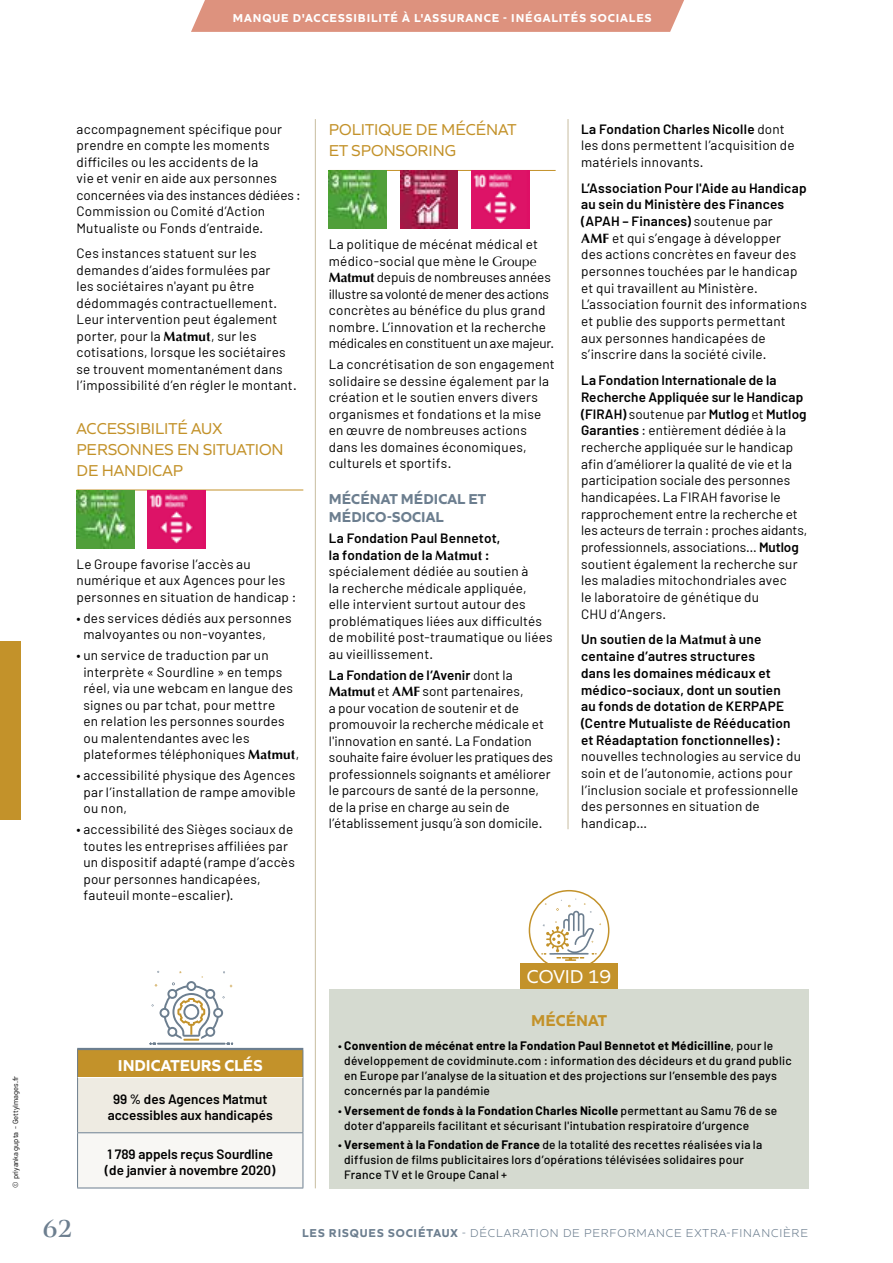
<style>
.page{position:relative;width:893px;height:1263px;background:#fff}
.page>*{position:absolute;margin:0;border:0;box-sizing:border-box;transform-origin:0 0}
.t1{font:700 30px "Canto";color:#6c7e8f}
.t2{font:19.5px "Quiet Sans";color:#fff}
.t3{font:16.5px/21px "Quiet Sans";color:#c3922a}
.t4{font:700 16.5px "Quiet Sans";color:#fff}
.t5{font:700 16.5px "Quiet Sans";color:#c3922a}
.t6{font:700 15px/18px "Quiet Sans";letter-spacing:.005em;color:#6c7e8f}
.t7{font:13.5px/16.5px "Barlow";letter-spacing:.015em;color:#000}
.t8{font:600 13.5px/16.6px "Barlow";letter-spacing:.015em;color:#000}
.t9{font:500 12px/15px "Barlow";letter-spacing:.02em;color:#000}
.t10{font:300 12px "Quiet Sans";letter-spacing:.075em;color:#6c7e8f}
.t11{font:700 12px "Quiet Sans";letter-spacing:.075em;color:#fff}
.t12{font:7.5px "Barlow";color:#000}
.s1{font-family:"Optima";font-weight:700}
.s2{font-family:"Optima"}
.s3{font-weight:600}
.s4{font-weight:700}
</style>
<div class="page">
<hr style="left:77px;top:490px;width:226px;height:1px;background:#c3922a">
<img style="left:77px;top:490px;width:57px;height:58px">
<img style="left:148px;top:490px;width:58px;height:58px">
<hr style="left:329px;top:170px;width:227px;height:1px;background:#c3922a">
<img style="left:329px;top:171px;width:58px;height:58px">
<img style="left:400px;top:171px;width:58px;height:58px">
<img style="left:471px;top:171px;width:58px;height:58px">
<hr style="left:315px;top:119px;width:1px;height:1069px;background:#c8bda0">
<hr style="left:568px;top:119px;width:1px;height:710px;background:#c8bda0">
<svg style="left:150px;top:971px;width:83px;height:74px"></svg>
<div style="left:78px;top:1049px;width:225px;height:28px;background:#c3922a"></div>
<div style="left:78px;top:1077px;width:225px;height:56px;background:#eeebe2"></div>
<div style="left:78px;top:1133px;width:225px;height:55px;background:#f8f7f4"></div>
<svg style="left:77px;top:1050px;width:1px;height:27px"></svg>
<svg style="left:303px;top:1050px;width:1px;height:27px"></svg>
<hr style="left:77px;top:1077px;width:1px;height:55px;background:#6c7e8f">
<hr style="left:303px;top:1077px;width:1px;height:55px;background:#6c7e8f">
<hr style="left:77px;top:1132px;width:226px;height:1px;background:#6c7e8f">
<hr style="left:77px;top:1133px;width:1px;height:54px;background:#6c7e8f">
<hr style="left:303px;top:1133px;width:1px;height:54px;background:#6c7e8f">
<hr style="left:77px;top:1187px;width:226px;height:1px;background:#6c7e8f">
<hr style="left:78px;top:1077px;width:225px;height:1px;background:#fff">
<hr style="left:77px;top:1048px;width:226px;height:2px;background:#6c7e8f">
<div style="left:330px;top:989px;width:479px;height:200px;background:#d5dad0"></div>
<div style="left:529px;top:890px;width:80px;height:81px;border:2px solid #c3922a;border-radius:50%"></div>
<svg style="left:541px;top:898px;width:60px;height:63px"></svg>
<div style="left:520px;top:963px;width:98px;height:26px;background:#c3922a"></div>
<div style="left:0;top:641px;width:21px;height:178px;background:#c3922a"></div>
<div style="left:191px;top:0;width:493px;height:32px;background:#dd927e"></div>
<p class="t11" style="left:233px;top:9px;width:420px">MANQUE D'ACCESSIBILITÉ À L'ASSURANCE - INÉGALITÉS SOCIALES</p>
<p class="t7" style="left:77px;top:120px;width:226px">accompagnement spécifique pour prendre en compte les moments difficiles ou les accidents de la<br>vie et venir en aide aux personnes concernées via des instances dédiées :<br>Commission ou Comité d’Action Mutualiste ou Fonds d’entraide.</p>
<p class="t7" style="left:77px;top:245px;width:222px">Ces instances statuent sur les demandes d’aides formulées par<br>les sociétaires n'ayant pu être dédommagés contractuellement.<br>Leur intervention peut également porter, pour la <span class="s1">Matmut</span>, sur les cotisations, lorsque les sociétaires se trouvent momentanément dans l’impossibilité d’en régler le montant.</p>
<p class="t3" style="left:77px;top:416px;width:209px">ACCESSIBILITÉ AUX<br>PERSONNES EN SITUATION<br>DE HANDICAP</p>
<p class="t7" style="left:77px;top:555px;width:221px">Le Groupe favorise l’accès au numérique et aux Agences pour les personnes en situation de handicap :</p>
<p class="t7" style="left:83px;top:609px;width:210px;text-indent:-7px">• des services dédiés aux personnes malvoyantes ou non-voyantes,</p>
<p class="t7" style="left:83px;top:647px;width:217px;text-indent:-7px">• un service de traduction par un interprète « Sourdline » en temps réel, via une webcam en langue des signes ou par tchat, pour mettre<br>en relation les personnes sourdes ou malentendantes avec les plateformes téléphoniques <span class="s1">Matmut</span>,</p>
<p class="t7" style="left:83px;top:767px;width:214px;text-align:justify;text-indent:-7px">• accessibilité physique des Agences par l’installation de rampe amovible ou non,</p>
<p class="t7" style="left:83px;top:821px;width:213px;text-indent:-7px">• accessibilité des Sièges sociaux de toutes les entreprises affiliées par un dispositif adapté (rampe d’accès pour personnes handicapées, fauteuil monte–escalier).</p>
<p class="t3" style="left:329px;top:118px;width:189px">POLITIQUE DE MÉCÉNAT<br>ET SPONSORING</p>
<p class="t7" style="left:329px;top:236px;width:227px">La politique de mécénat médical et médico-social que mène le <span class="s2">Groupe </span><span class="s1">Matmut</span> depuis de nombreuses années illustre sa volonté de mener des actions concrètes au bénéfice du plus grand nombre. L’innovation et la recherche médicales en constituent un axe majeur.</p>
<p class="t7" style="left:329px;top:356px;width:227px">La concrétisation de son engagement solidaire se dessine également par la création et le soutien envers divers organismes et fondations et la mise en œuvre de nombreuses actions dans les domaines économiques, culturels et sportifs.</p>
<p class="t6" style="left:329px;top:489px;width:159px">MÉCÉNAT MÉDICAL ET<br>MÉDICO-SOCIAL</p>
<p class="t7" style="left:329px;top:530px;width:225px"><span class="s3">La Fondation Paul Bennetot,<br>la fondation de la</span> <span class="s1">Matmut</span> <span class="s3">: </span>spécialement dédiée au soutien à<br>la recherche médicale appliquée,<br>elle intervient surtout autour des problématiques liées aux difficultés de mobilité post-traumatique ou liées au vieillissement.</p>
<p class="t7" style="left:329px;top:666px;width:226px"><span class="s3">La Fondation de l’Avenir</span> dont la <span class="s1">Matmut</span> et <span class="s1">AMF</span> sont partenaires,<br>a pour vocation de soutenir et de promouvoir la recherche médicale et l'innovation en santé. La Fondation souhaite faire évoluer les pratiques des professionnels soignants et améliorer le parcours de santé de la personne, de la prise en charge au sein de l’établissement jusqu’à son domicile.</p>
<p class="t7" style="left:581px;top:120px;width:215px"><span class="s3">La Fondation Charles Nicolle</span> dont les dons permettent l’acquisition de matériels innovants.</p>
<p class="t7" style="left:581px;top:179px;width:227px"><span class="s3">L’Association Pour l'Aide au Handicap au sein du Ministère des Finances (APAH – Finances)</span> soutenue par<br><span class="s1">AMF</span> et qui s’engage à développer<br>des actions concrètes en faveur des personnes touchées par le handicap et qui travaillent au Ministère.<br>L’association fournit des informations et publie des supports permettant aux personnes handicapées de s’inscrire dans la société civile.</p>
<p class="t7" style="left:581px;top:372px;width:228px"><span class="s3">La Fondation Internationale de la Recherche Appliquée sur le Handicap (FIRAH)</span> soutenue par <span class="s3">Mutlog</span> et <span class="s3">Mutlog Garanties</span> : entièrement dédiée à la recherche appliquée sur le handicap afin d’améliorer la qualité de vie et la participation sociale des personnes handicapées. La FIRAH favorise le rapprochement entre la recherche et les acteurs de terrain : proches aidants, professionnels, associations… <span class="s3">Mutlog </span>soutient également la recherche sur les maladies mitochondriales avec<br>le laboratoire de génétique du<br>CHU d’Angers.</p>
<p class="t8" style="left:581px;top:631px;width:211px">Un soutien de la <span class="s1">Matmut</span> à une centaine d’autres structures<br>dans les domaines médicaux et médico-sociaux, dont un soutien au fonds de dotation de KERPAPE (Centre Mutualiste de Rééducation et Réadaptation fonctionnelles) :</p>
<p class="t7" style="left:581px;top:748px;width:221px">nouvelles technologies au service du soin et de l’autonomie, actions pour l’inclusion sociale et professionnelle des personnes en situation de handicap…</p>
<p class="t12" style="left:11px;top:1187px;width:113px;rotate:-90deg">© priyanka gupta - GettyImages.fr</p>
<p class="t4" style="left:118px;top:1053px;width:146px">INDICATEURS CLÉS</p>
<p class="t8" style="left:108px;top:1091px;width:166px;line-height:16.2px;text-align:center">99 % des Agences Matmut accessibles aux handicapés</p>
<p class="t8" style="left:105px;top:1146px;width:172px;line-height:16.2px">1 789 appels reçus Sourdline (de janvier à novembre 2020)</p>
<h2 class="t2" style="left:527px;top:962px;width:86px">COVID 19</h2>
<p class="t5" style="left:531px;top:1008px;width:77px">MÉCÉNAT</p>
<p class="t9" style="left:344px;top:1038px;width:449px;text-indent:-6px">• <span class="s4">Convention de mécénat entre la Fondation Paul Bennetot et Médicilline</span>, pour le développement de covidminute.com : information des décideurs et du grand public en Europe par l’analyse de la situation et des projections sur l’ensemble des pays concernés par la pandémie</p>
<p class="t9" style="left:344px;top:1102px;width:435px;text-indent:-6px">• <span class="s4">Versement de fonds à la Fondation Charles Nicolle</span> permettant au Samu 76 de se doter d'appareils facilitant et sécurisant l'intubation respiratoire d’urgence</p>
<p class="t9" style="left:344px;top:1137px;width:420px;text-indent:-6px">• <span class="s4">Versement à la Fondation de France</span> de la totalité des recettes réalisées via la diffusion de films publicitaires lors d’opérations télévisées solidaires pour<br>France TV et le Groupe Canal +</p>
<h1 class="t1" style="left:43px;top:1209px;width:31px">62</h1>
<p class="t10" style="left:302px;top:1225px;width:507px"><span class="s4">LES RISQUES SOCIÉTAUX</span> - DÉCLARATION DE PERFORMANCE EXTRA-FINANCIÈRE</p>
</div>
